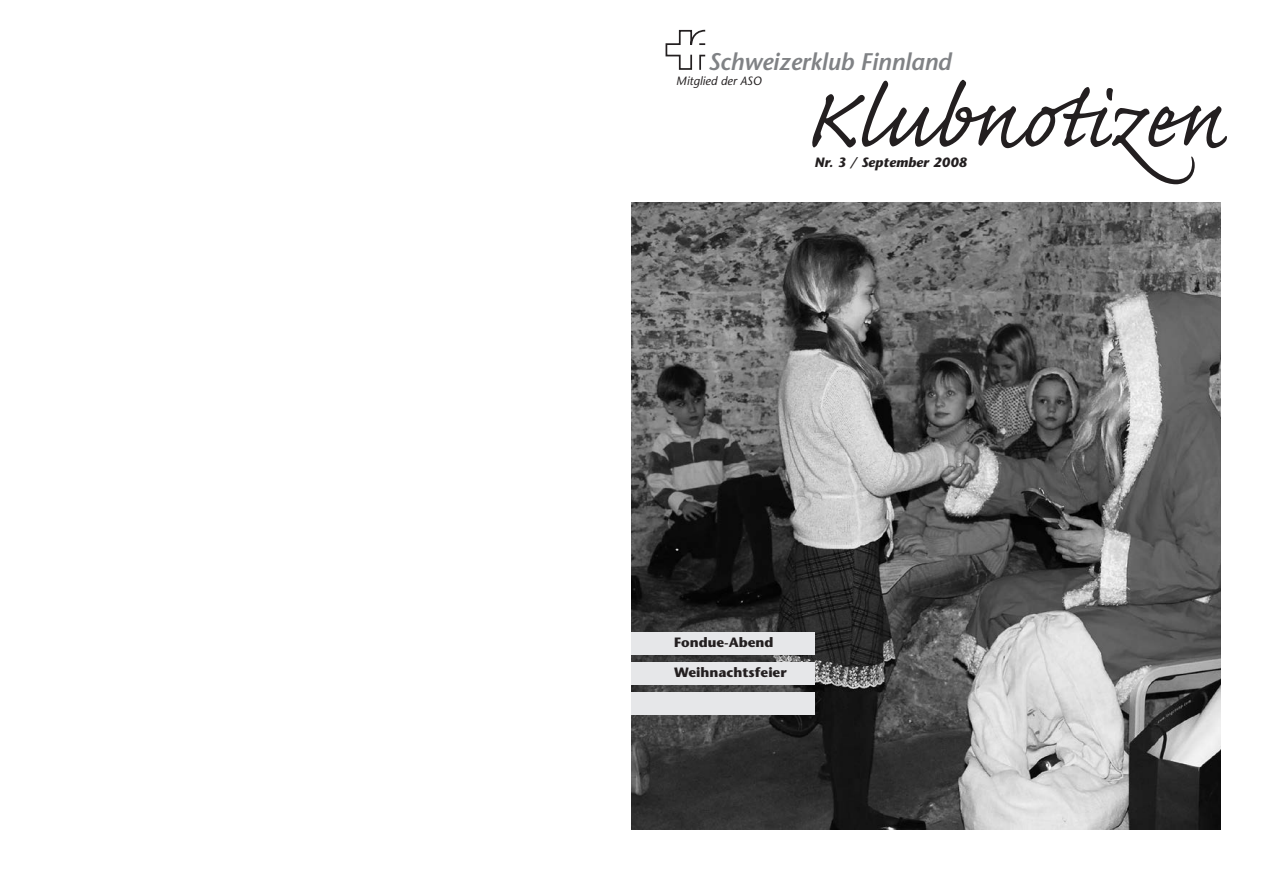
<style>
.page{position:relative;width:1263px;height:893px;background:#fff}
.page>*{position:absolute;margin:0;border:0;box-sizing:border-box;transform-origin:0 0}
.t1{font:109.5px "Caflisch Script Pro";letter-spacing:-.005em;color:#231f20}
.t2{font:italic 600 24px "Stone Sans";letter-spacing:-.01em;color:#808285}
.t3{font:700 13.5px "Stone Sans";color:#231f20}
.t4{font:italic 700 13.5px "Stone Sans";color:#231f20}
.t5{font:italic 12px "Stone Sans";color:#231f20}
</style>
<div class="page">
<img style="left:631px;top:203px;width:589px;height:626px">
<svg style="left:665px;top:30px;width:41px;height:40px"></svg>
<div style="left:631px;top:632px;width:184px;height:22px;background:#e6e7e9"></div>
<div style="left:631px;top:662px;width:184px;height:22px;background:#e6e7e9"></div>
<div style="left:631px;top:693px;width:184px;height:22px;background:#e6e7e9"></div>
<h2 class="t2" style="left:708px;top:47px;width:245px">Schweizerklub Finnland</h2>
<p class="t5" style="left:676px;top:74px;width:87px">Mitglied der ASO</p>
<h1 class="t1" style="left:803px;top:63px;width:424px">Klubnotizen</h1>
<p class="t4" style="left:814px;top:154px;width:154px">Nr. 3 / September 2008</p>
<p class="t3" style="left:674px;top:634px;width:101px">Fondue-Abend</p>
<p class="t3" style="left:674px;top:664px;width:114px">Weihnachtsfeier</p>
</div>
